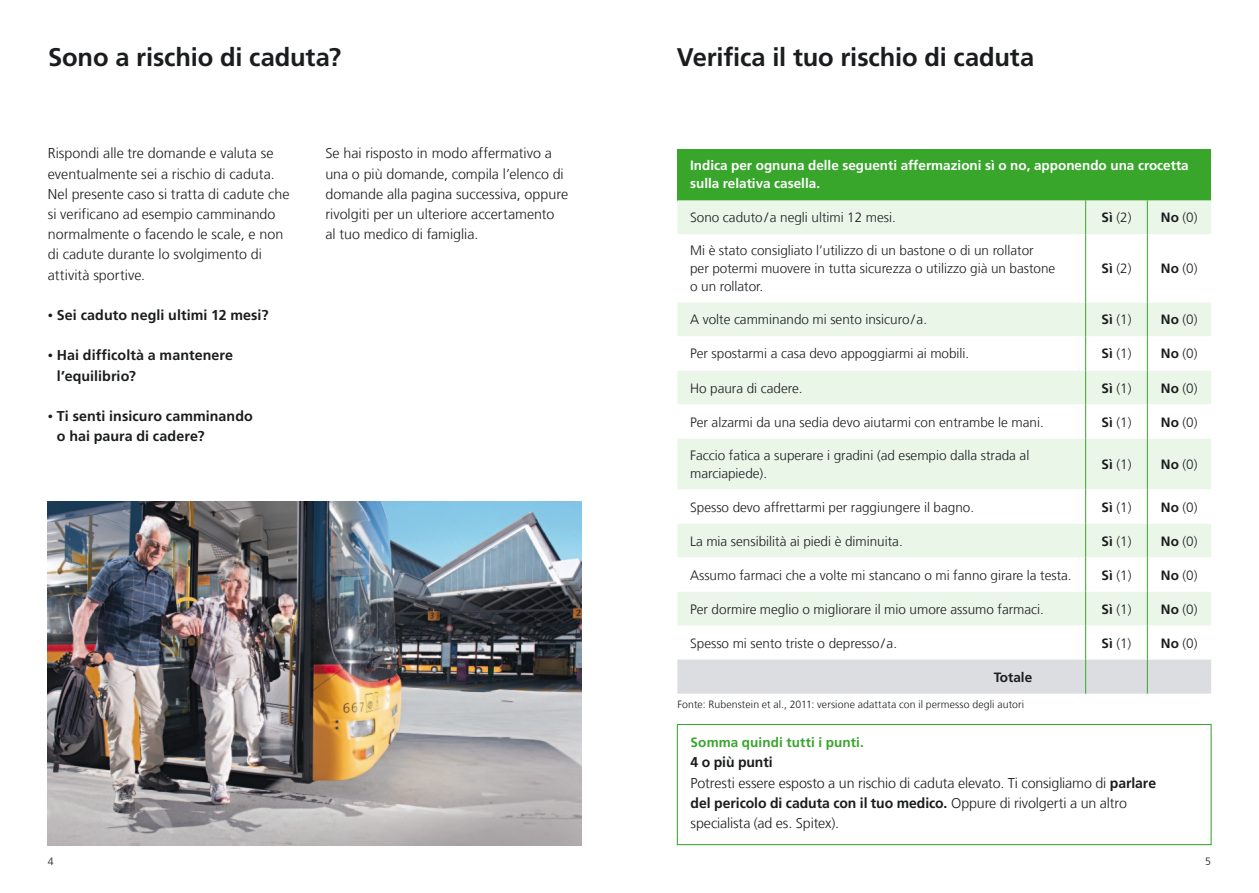
<style>
.page{position:relative;width:1259px;height:893px;background:#fff}
.page>*{position:absolute;margin:0;border:0;box-sizing:border-box;transform-origin:0 0}
.t1{font:700 25.5px "Frutiger LT Com";letter-spacing:-.005em;color:#1a1c1e}
.t2{font:300 14.25px/20.2px "Frutiger LT Com";color:#1a1c1e}
.t3{font:700 14.25px/20.2px "Frutiger LT Com";letter-spacing:.005em;color:#1a1c1e}
.t4{font:300 13.5px/18px "Frutiger LT Com";color:#1a1c1e}
.t5{font:700 13.5px/18px "Frutiger LT Com";color:#fff}
.t6{font:700 13.5px "Frutiger LT Com";letter-spacing:.005em;color:#37a62b}
.t7{font:700 13.5px "Frutiger LT Com";color:#1a1c1e}
.t8{font:300 10.5px "Frutiger LT Com";letter-spacing:.01em;color:#1a1c1e}
.s1{font-weight:300;font-size:10.5px}
.s2{font-weight:700}
</style>
<div class="page">
<div style="left:677px;top:724px;width:534px;height:121px;border:1px solid #37a62b"></div>
<div style="left:677px;top:149px;width:534px;height:51px;background:#37a62b"></div>
<div style="left:677px;top:200px;width:534px;height:34px;background:#eaf6e8"></div>
<svg style="left:677px;top:234px;width:534px;height:426px"></svg>
<div style="left:677px;top:660px;width:534px;height:34px;background:#dcdde1"></div>
<hr style="left:1085px;top:200px;width:1px;height:34px;background:#37a62b">
<hr style="left:1147px;top:200px;width:1px;height:34px;background:#37a62b">
<hr style="left:1085px;top:234px;width:1px;height:68px;background:#37a62b">
<hr style="left:1147px;top:234px;width:1px;height:68px;background:#37a62b">
<hr style="left:1085px;top:302px;width:1px;height:34px;background:#37a62b">
<hr style="left:1147px;top:302px;width:1px;height:34px;background:#37a62b">
<hr style="left:1085px;top:336px;width:1px;height:34px;background:#37a62b">
<hr style="left:1147px;top:336px;width:1px;height:34px;background:#37a62b">
<hr style="left:1085px;top:370px;width:1px;height:34px;background:#37a62b">
<hr style="left:1147px;top:370px;width:1px;height:34px;background:#37a62b">
<hr style="left:1085px;top:404px;width:1px;height:34px;background:#37a62b">
<hr style="left:1147px;top:404px;width:1px;height:34px;background:#37a62b">
<hr style="left:1085px;top:438px;width:1px;height:51px;background:#37a62b">
<hr style="left:1147px;top:438px;width:1px;height:51px;background:#37a62b">
<hr style="left:1085px;top:489px;width:1px;height:34px;background:#37a62b">
<hr style="left:1147px;top:489px;width:1px;height:34px;background:#37a62b">
<hr style="left:1085px;top:523px;width:1px;height:34px;background:#37a62b">
<hr style="left:1147px;top:523px;width:1px;height:34px;background:#37a62b">
<hr style="left:1085px;top:557px;width:1px;height:35px;background:#37a62b">
<hr style="left:1147px;top:557px;width:1px;height:35px;background:#37a62b">
<hr style="left:1085px;top:592px;width:1px;height:34px;background:#37a62b">
<hr style="left:1147px;top:592px;width:1px;height:34px;background:#37a62b">
<hr style="left:1085px;top:626px;width:1px;height:34px;background:#37a62b">
<hr style="left:1147px;top:626px;width:1px;height:34px;background:#37a62b">
<hr style="left:1085px;top:660px;width:1px;height:34px;background:#37a62b">
<hr style="left:1147px;top:660px;width:1px;height:34px;background:#37a62b">
<img style="left:48px;top:502px;width:533px;height:343px">
<h1 class="t1" style="left:48px;top:42px;width:295px">Sono a rischio di caduta?</h1>
<h1 class="t1" style="left:677px;top:42px;width:359px">Verifica il tuo rischio di caduta</h1>
<p class="t2" style="left:48px;top:143px;width:243px">Rispondi alle tre domande e valuta se eventualmente sei a rischio di caduta.<br>Nel presente caso si tratta di cadute che si verificano ad esempio camminando normalmente o facendo le scale, e non di cadute durante lo svolgimento di attività sportive.</p>
<p class="t3" style="left:48px;top:305px;width:222px"><span class="s1">•</span> Sei caduto negli ultimi 12 mesi?</p>
<p class="t3" style="left:57px;top:345px;width:178px;text-indent:-9px"><span class="s1">•</span> Hai difficoltà a mantenere l’equilibrio?</p>
<p class="t3" style="left:57px;top:406px;width:197px;text-indent:-9px"><span class="s1">•</span> Ti senti insicuro camminando o hai paura di cadere?</p>
<p class="t2" style="left:325px;top:143px;width:244px">Se hai risposto in modo affermativo a una o più domande, compila l’elenco di domande alla pagina successiva, oppure rivolgiti per un ulteriore accertamento al tuo medico di famiglia.</p>
<p class="t5" style="left:690px;top:157px;width:500px">Indica per ognuna delle seguenti affermazioni sì o no, apponendo una crocetta sulla relativa casella.</p>
<p class="t4" style="left:690px;top:209px;width:207px">Sono caduto/a negli ultimi 12 mesi.</p>
<p class="t4" style="left:1101px;top:209px;width:31px"><span class="s2">Sì</span> (2)</p>
<p class="t4" style="left:1161px;top:209px;width:38px"><span class="s2">No</span> (0)</p>
<p class="t4" style="left:690px;top:242px;width:367px">Mi è stato consigliato l’utilizzo di un bastone o di un rollator per potermi muovere in tutta sicurezza o utilizzo già un bastone o un rollator.</p>
<p class="t4" style="left:1101px;top:260px;width:31px"><span class="s2">Sì</span> (2)</p>
<p class="t4" style="left:1161px;top:260px;width:38px"><span class="s2">No</span> (0)</p>
<p class="t4" style="left:690px;top:311px;width:238px">A volte camminando mi sento insicuro/a.</p>
<p class="t4" style="left:1101px;top:311px;width:31px"><span class="s2">Sì</span> (1)</p>
<p class="t4" style="left:1161px;top:311px;width:38px"><span class="s2">No</span> (0)</p>
<p class="t4" style="left:690px;top:345px;width:281px">Per spostarmi a casa devo appoggiarmi ai mobili.</p>
<p class="t4" style="left:1101px;top:345px;width:31px"><span class="s2">Sì</span> (1)</p>
<p class="t4" style="left:1161px;top:345px;width:38px"><span class="s2">No</span> (0)</p>
<p class="t4" style="left:690px;top:379px;width:114px">Ho paura di cadere.</p>
<p class="t4" style="left:1101px;top:379px;width:31px"><span class="s2">Sì</span> (1)</p>
<p class="t4" style="left:1161px;top:379px;width:38px"><span class="s2">No</span> (0)</p>
<p class="t4" style="left:690px;top:413px;width:355px">Per alzarmi da una sedia devo aiutarmi con entrambe le mani.</p>
<p class="t4" style="left:1101px;top:413px;width:31px"><span class="s2">Sì</span> (1)</p>
<p class="t4" style="left:1161px;top:413px;width:38px"><span class="s2">No</span> (0)</p>
<p class="t4" style="left:690px;top:446px;width:341px">Faccio fatica a superare i gradini (ad esempio dalla strada al marciapiede).</p>
<p class="t4" style="left:1101px;top:455px;width:31px"><span class="s2">Sì</span> (1)</p>
<p class="t4" style="left:1161px;top:455px;width:38px"><span class="s2">No</span> (0)</p>
<p class="t4" style="left:690px;top:498px;width:285px">Spesso devo affrettarmi per raggiungere il bagno.</p>
<p class="t4" style="left:1101px;top:498px;width:31px"><span class="s2">Sì</span> (1)</p>
<p class="t4" style="left:1161px;top:498px;width:38px"><span class="s2">No</span> (0)</p>
<p class="t4" style="left:690px;top:532px;width:214px">La mia sensibilità ai piedi è diminuita.</p>
<p class="t4" style="left:1101px;top:532px;width:31px"><span class="s2">Sì</span> (1)</p>
<p class="t4" style="left:1161px;top:532px;width:38px"><span class="s2">No</span> (0)</p>
<p class="t4" style="left:690px;top:566px;width:383px">Assumo farmaci che a volte mi stancano o mi fanno girare la testa.</p>
<p class="t4" style="left:1101px;top:566px;width:31px"><span class="s2">Sì</span> (1)</p>
<p class="t4" style="left:1161px;top:566px;width:38px"><span class="s2">No</span> (0)</p>
<p class="t4" style="left:690px;top:600px;width:355px">Per dormire meglio o migliorare il mio umore assumo farmaci.</p>
<p class="t4" style="left:1101px;top:600px;width:31px"><span class="s2">Sì</span> (1)</p>
<p class="t4" style="left:1161px;top:600px;width:38px"><span class="s2">No</span> (0)</p>
<p class="t4" style="left:690px;top:634px;width:208px">Spesso mi sento triste o depresso/a.</p>
<p class="t4" style="left:1101px;top:634px;width:31px"><span class="s2">Sì</span> (1)</p>
<p class="t4" style="left:1161px;top:634px;width:38px"><span class="s2">No</span> (0)</p>
<p class="t7" style="left:994px;top:669px;width:40px">Totale</p>
<p class="t8" style="left:677px;top:699px;width:348px">Fonte: Rubenstein et al., 2011: versione adattata con il permesso degli autori</p>
<p class="t6" style="left:690px;top:735px;width:175px">Somma quindi tutti i punti.</p>
<p class="t2" style="left:690px;top:752px;width:467px"><span class="s2">4 o più punti<br></span>Potresti essere esposto a un rischio di caduta elevato. Ti consigliamo di <span class="s2">parlare del pericolo di caduta con il tuo medico.</span> Oppure di rivolgerti a un altro specialista (ad es. Spitex).</p>
<p class="t8" style="left:48px;top:856px;width:7px">4</p>
<p class="t8" style="left:1205px;top:856px;width:7px">5</p>
</div>
